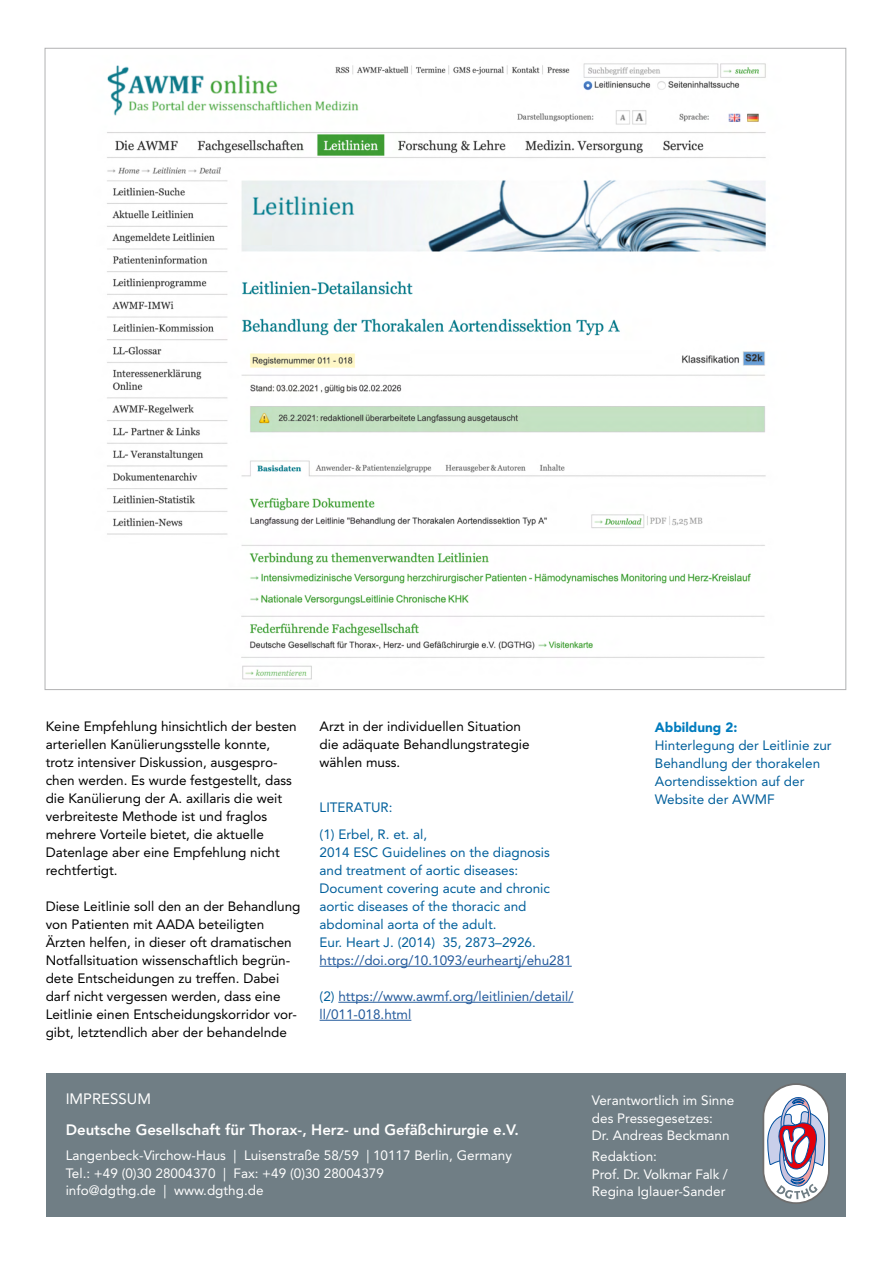
<style>
.page{position:relative;width:893px;height:1263px;background:#fff}
.page>*{position:absolute;margin:0;border:0;box-sizing:border-box;transform-origin:0 0}
.t1{font:800 15px "Avenir LT Pro";color:#fff}
.t2{font:15px "Avenir LT Pro";color:#fff}
.t3{font:13.5px/18px "Avenir LT Pro";color:#000}
.t4{font:13.5px/18px "Avenir LT Pro";color:#005f9b}
.t5{font:13.5px/17.2px "Avenir LT Pro";color:#fff}
.t6{font:13.5px/18px "Avenir LT Pro";color:#22599b}
.t7{font:900 13.5px "Avenir LT Pro";color:#027cbe}
.s1{color:#005f9b}
</style>
<div class="page">
<div style="left:47px;top:1073px;width:799px;height:143px;background:#707e85"></div>
<div style="left:763px;top:1084px;width:66px;height:119px;background:#fff;border-radius:33px"></div>
<div style="left:762px;top:1083px;width:68px;height:121px;border:2px solid #6e6e6e;border-radius:33px"></div>
<svg style="left:767px;top:1097px;width:58px;height:102px"></svg>
<hr style="left:320px;top:966px;width:252px;height:1px;background:#22599b">
<hr style="left:338px;top:1002px;width:235px;height:1px;background:#22599b">
<hr style="left:320px;top:1020px;width:91px;height:1px;background:#22599b">
<img style="left:107px;top:63px;width:659px;height:617px">
<p class="t3" style="left:46px;top:717px;width:253px">Keine Empfehlung hinsichtlich der besten arteriellen Kanülierungsstelle konnte, trotz intensiver Diskussion, ausgespro&shy;chen werden. Es wurde festgestellt, dass die Kanülierung der A. axillaris die weit verbreiteste Methode ist und fraglos mehrere Vorteile bietet, die aktuelle Datenlage aber eine Empfehlung nicht rechtfertigt.</p>
<p class="t3" style="left:46px;top:897px;width:256px">Diese Leitlinie soll den an der Behandlung von Patienten mit AADA beteiligten Ärzten helfen, in dieser oft dramatischen Notfallsituation wissenschaftlich begrün&shy;dete Entscheidungen zu treffen. Dabei darf nicht vergessen werden, dass eine Leitlinie einen Entscheidungskorridor vor&shy;gibt, letztendlich aber der behandelnde</p>
<p class="t3" style="left:320px;top:717px;width:212px">Arzt in der individuellen Situation die adäquate Behandlungstrategie wählen muss.</p>
<p class="t4" style="left:320px;top:793px;width:109px;line-height:27px">LITERATUR:<br>(1) Erbel, R. et. al,</p>
<p class="t4" style="left:320px;top:843px;width:232px">2014 ESC Guidelines on the diagnosis and treatment of aortic diseases:<br>Document covering acute and chronic aortic diseases of the thoracic and abdominal aorta of the adult.<br>Eur. Heart J. (2014) 35, 2873–2926.</p>
<p class="t6" style="left:320px;top:951px;width:254px">https://doi.org/10.1093/eurheartj/ehu281</p>
<p class="t6" style="left:320px;top:987px;width:255px"><span class="s1">(2)</span> https://www.awmf.org/leitlinien/detail/ ll/011-018.html</p>
<p class="t7" style="left:655px;top:719px;width:84px">Abbildung 2:</p>
<p class="t4" style="left:655px;top:736px;width:178px">Hinterlegung der Leitlinie zur<br>Behandlung der thorakelen<br>Aortendissektion auf der<br>Website der AWMF</p>
<p class="t2" style="left:66px;top:1089px;width:87px">IMPRESSUM</p>
<p class="t5" style="left:592px;top:1092px;width:144px">Verantwortlich im Sinne des Pressegesetzes:<br>Dr. Andreas Beckmann</p>
<p class="t5" style="left:592px;top:1148px;width:137px">Redaktion:<br>Prof. Dr. Volkmar Falk /<br>Regina Iglauer-Sander</p>
<p class="t1" style="left:66px;top:1120px;width:455px">Deutsche Gesellschaft für Thorax-, Herz- und Gefäßchirurgie e.V.</p>
<p class="t5" style="left:66px;top:1147px;width:448px">Langenbeck-Virchow-Haus | Luisenstraße 58/59 | 10117 Berlin, Germany<br>Tel.: +49 (0)30 28004370 | Fax: +49 (0)30 28004379<br>info@dgthg.de | www.dgthg.de</p>
</div>
